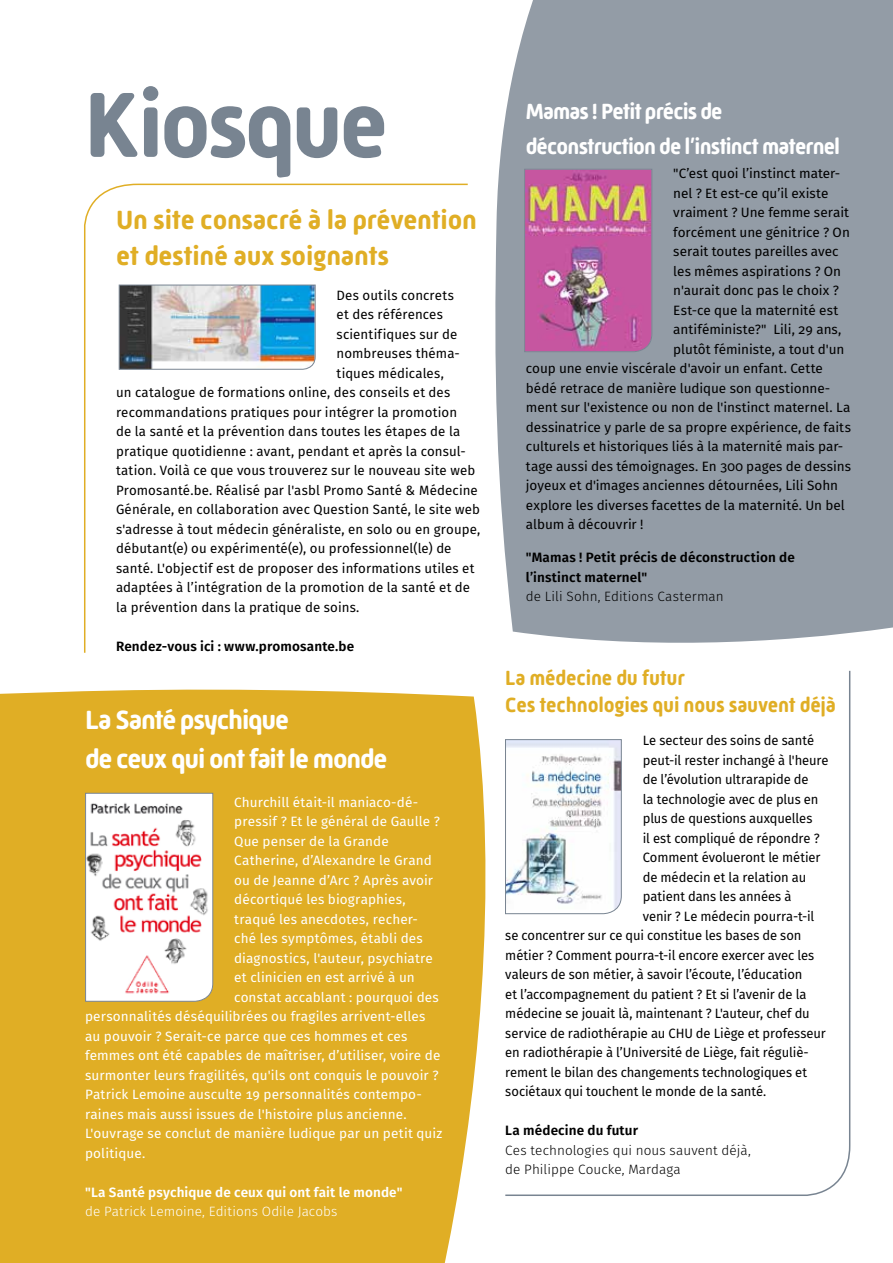
<style>
.page{position:relative;width:893px;height:1263px;background:#fff}
.page>*{position:absolute;margin:0;border:0;box-sizing:border-box;transform-origin:0 0}
.t1{font:700 94.5px "Mic 32 New Rounded";letter-spacing:-.04em;color:#788491}
.t2{font:700 27px/36px "Mic 32 New Rounded";letter-spacing:-.01em;color:#e0ae25}
.t3{font:700 27px/39px "Mic 32 New Rounded";letter-spacing:-.045em;color:#fff}
.t4{font:700 22.5px/34.5px "Mic 32 New Rounded";letter-spacing:-.04em;color:#fff}
.t5{font:700 21px/27px "Mic 32 New Rounded";letter-spacing:-.01em;color:#e0ae25;scale:.96 1}
.t6{font:13.5px "Fira Sans";color:#000}
.t7{font:13.5px "Fira Sans";color:#000;scale:.96 1}
.t8{font:13.5px "Fira Sans";letter-spacing:.01em;color:#fff}
.t9{font:600 13.5px/19.5px "Fira Sans";letter-spacing:.01em;color:#000}
.t10{font:300 13.5px/19.5px "Fira Sans";letter-spacing:.005em;color:#000}
.t11{font:600 13.5px "Fira Sans";letter-spacing:.01em;color:#fff}
.t12{font:300 13.5px "Fira Sans";letter-spacing:.005em;color:#fff}
</style>
<div class="page">
<svg style="left:84px;top:183px;width:384px;height:470px"></svg>
<div style="left:495px;top:0;width:398px;height:643px;background:#939ca6"></div>
<div style="left:0;top:689px;width:486px;height:574px;background:#e0ae25"></div>
<img style="left:119px;top:285px;width:196px;height:84px">
<svg style="left:85px;top:793px;width:128px;height:209px"></svg>
<img style="left:524px;top:169px;width:128px;height:183px">
<svg style="left:505px;top:670px;width:346px;height:526px"></svg>
<h1 class="t1" style="left:84px;top:70px;width:306px">Kiosque</h1>
<h2 class="t2" style="left:116px;top:202px;width:362px">Un site consacré à la prévention et destiné aux soignants</h2>
<p class="t6" style="left:337px;top:285px;width:119px">Des outils concrets</p>
<p class="t6" style="left:337px;top:305px;width:108px">et des références</p>
<p class="t6" style="left:337px;top:324px;width:122px">scientifiques sur de</p>
<p class="t6" style="left:337px;top:344px;width:125px">nombreuses théma-</p>
<p class="t6" style="left:337px;top:363px;width:109px">tiques médicales,</p>
<p class="t6" style="left:116px;top:383px;width:336px">un catalogue de formations online, des conseils et des</p>
<p class="t6" style="left:116px;top:402px;width:343px">recommandations pratiques pour intégrer la promotion</p>
<p class="t6" style="left:116px;top:422px;width:346px">de la santé et la prévention dans toutes les étapes de la</p>
<p class="t6" style="left:116px;top:441px;width:351px">pratique quotidienne : avant, pendant et après la consul-</p>
<p class="t6" style="left:116px;top:461px;width:361px">tation. Voilà ce que vous trouverez sur le nouveau site web</p>
<p class="t6" style="left:116px;top:480px;width:363px">Promosanté.be. Réalisé par l'asbl Promo Santé &amp; Médecine</p>
<p class="t6" style="left:116px;top:500px;width:365px">Générale, en collaboration avec Question Santé, le site web</p>
<p class="t6" style="left:116px;top:519px;width:366px">s'adresse à tout médecin généraliste, en solo ou en groupe,</p>
<p class="t6" style="left:116px;top:539px;width:337px">débutant(e) ou expérimenté(e), ou professionnel(le) de</p>
<p class="t6" style="left:116px;top:558px;width:360px">santé. L'objectif est de proposer des informations utiles et</p>
<p class="t6" style="left:116px;top:578px;width:356px">adaptées à l’intégration de la promotion de la santé et de</p>
<p class="t6" style="left:116px;top:597px;width:245px">la prévention dans la pratique de soins.</p>
<p class="t9" style="left:116px;top:636px;width:240px">Rendez-vous ici : www.promosante.be</p>
<h2 class="t3" style="left:85px;top:700px;width:304px">La Santé psychique<br>de ceux qui ont fait le monde</h2>
<p class="t8" style="left:234px;top:792px;width:185px">Churchill était-il maniaco-dé-</p>
<p class="t8" style="left:234px;top:812px;width:207px">pressif ? Et le général de Gaulle ?</p>
<p class="t8" style="left:234px;top:831px;width:156px">Que penser de la Grande</p>
<p class="t8" style="left:234px;top:851px;width:199px">Catherine, d’Alexandre le Grand</p>
<p class="t8" style="left:234px;top:870px;width:200px">ou de Jeanne d’Arc ? Après avoir</p>
<p class="t8" style="left:234px;top:890px;width:173px">décortiqué les biographies,</p>
<p class="t8" style="left:234px;top:909px;width:185px">traqué les anecdotes, recher-</p>
<p class="t8" style="left:234px;top:929px;width:190px">ché les symptômes, établi des</p>
<p class="t8" style="left:234px;top:948px;width:200px">diagnostics, l'auteur, psychiatre</p>
<p class="t8" style="left:234px;top:968px;width:182px">et clinicien en est arrivé à un</p>
<p class="t8" style="left:234px;top:987px;width:206px">constat accablant : pourquoi des</p>
<p class="t8" style="left:85px;top:1007px;width:342px">personnalités déséquilibrées ou fragiles arrivent-elles</p>
<p class="t8" style="left:85px;top:1026px;width:324px">au pouvoir ? Serait-ce parce que ces hommes et ces</p>
<p class="t8" style="left:85px;top:1046px;width:357px">femmes ont été capables de maîtriser, d’utiliser, voire de</p>
<p class="t8" style="left:85px;top:1065px;width:355px">surmonter leurs fragilités, qu'ils ont conquis le pouvoir ?</p>
<p class="t8" style="left:85px;top:1085px;width:338px">Patrick Lemoine ausculte 19 personnalités contempo-</p>
<p class="t8" style="left:85px;top:1104px;width:323px">raines mais aussi issues de l'histoire plus ancienne.</p>
<p class="t8" style="left:85px;top:1124px;width:359px">L'ouvrage se conclut de manière ludique par un petit quiz</p>
<p class="t8" style="left:85px;top:1143px;width:62px">politique.</p>
<p class="t11" style="left:85px;top:1182px;width:319px">"La Santé psychique de ceux qui ont fait le monde"</p>
<p class="t12" style="left:85px;top:1202px;width:254px">de Patrick Lemoine, Editions Odile Jacobs</p>
<h3 class="t4" style="left:526px;top:94px;width:316px">Mamas ! Petit précis de déconstruction de l’instinct maternel</h3>
<p class="t6" style="left:673px;top:164px;width:168px">"C’est quoi l’instinct mater-</p>
<p class="t6" style="left:673px;top:184px;width:157px">nel ? Et est-ce qu’il existe</p>
<p class="t6" style="left:673px;top:203px;width:177px">vraiment ? Une femme serait</p>
<p class="t6" style="left:673px;top:223px;width:178px">forcément une génitrice ? On</p>
<p class="t6" style="left:673px;top:242px;width:167px">serait toutes pareilles avec</p>
<p class="t6" style="left:673px;top:262px;width:169px">les mêmes aspirations ? On</p>
<p class="t6" style="left:673px;top:281px;width:167px">n'aurait donc pas le choix ?</p>
<p class="t6" style="left:673px;top:301px;width:167px">Est-ce que la maternité est</p>
<p class="t6" style="left:673px;top:320px;width:170px">antiféministe?" Lili, 29 ans,</p>
<p class="t6" style="left:673px;top:340px;width:173px">plutôt féministe, a tout d'un</p>
<p class="t6" style="left:526px;top:359px;width:299px">coup une envie viscérale d'avoir un enfant. Cette</p>
<p class="t6" style="left:526px;top:379px;width:306px">bédé retrace de manière ludique son questionne-</p>
<p class="t6" style="left:526px;top:398px;width:326px">ment sur l'existence ou non de l'instinct maternel. La</p>
<p class="t6" style="left:526px;top:418px;width:327px">dessinatrice y parle de sa propre expérience, de faits</p>
<p class="t6" style="left:526px;top:437px;width:319px">culturels et historiques liés à la maternité mais par-</p>
<p class="t6" style="left:526px;top:457px;width:327px">tage aussi des témoignages. En 300 pages de dessins</p>
<p class="t6" style="left:526px;top:476px;width:314px">joyeux et d'images anciennes détournées, Lili Sohn</p>
<p class="t6" style="left:526px;top:496px;width:320px">explore les diverses facettes de la maternité. Un bel</p>
<p class="t6" style="left:526px;top:515px;width:119px">album à découvrir !</p>
<p class="t9" style="left:526px;top:548px;width:270px">"Mamas ! Petit précis de déconstruction de l’instinct maternel"</p>
<p class="t10" style="left:526px;top:587px;width:199px">de Lili Sohn, Editions Casterman</p>
<h3 class="t5" style="left:505px;top:664px;width:346px">La médecine du futur<br>Ces technologies qui nous sauvent déjà</h3>
<p class="t7" style="left:643px;top:731px;width:180px">Le secteur des soins de santé</p>
<p class="t7" style="left:643px;top:750px;width:195px">peut-il rester inchangé à l'heure</p>
<p class="t7" style="left:643px;top:770px;width:174px">de l’évolution ultrarapide de</p>
<p class="t7" style="left:643px;top:789px;width:184px">la technologie avec de plus en</p>
<p class="t7" style="left:643px;top:809px;width:178px">plus de questions auxquelles</p>
<p class="t7" style="left:643px;top:828px;width:186px">il est compliqué de répondre ?</p>
<p class="t7" style="left:643px;top:848px;width:187px">Comment évolueront le métier</p>
<p class="t7" style="left:643px;top:867px;width:172px">de médecin et la relation au</p>
<p class="t7" style="left:643px;top:887px;width:156px">patient dans les années à</p>
<p class="t7" style="left:643px;top:906px;width:180px">venir ? Le médecin pourra-t-il</p>
<p class="t7" style="left:505px;top:926px;width:310px">se concentrer sur ce qui constitue les bases de son</p>
<p class="t7" style="left:505px;top:945px;width:323px">métier ? Comment pourra-t-il encore exercer avec les</p>
<p class="t7" style="left:505px;top:965px;width:311px">valeurs de son métier, à savoir l’écoute, l’éducation</p>
<p class="t7" style="left:505px;top:984px;width:315px">et l’accompagnement du patient ? Et si l’avenir de la</p>
<p class="t7" style="left:505px;top:1004px;width:319px">médecine se jouait là, maintenant ? L'auteur, chef du</p>
<p class="t7" style="left:505px;top:1023px;width:335px">service de radiothérapie au CHU de Liège et professeur</p>
<p class="t7" style="left:505px;top:1043px;width:318px">en radiothérapie à l’Université de Liège, fait réguliè-</p>
<p class="t7" style="left:505px;top:1062px;width:316px">rement le bilan des changements technologiques et</p>
<p class="t7" style="left:505px;top:1082px;width:273px">sociétaux qui touchent le monde de la santé.</p>
<p class="t9" style="left:505px;top:1121px;width:134px">La médecine du futur</p>
<p class="t10" style="left:505px;top:1140px;width:247px">Ces technologies qui nous sauvent déjà, de Philippe Coucke, Mardaga</p>
</div>
